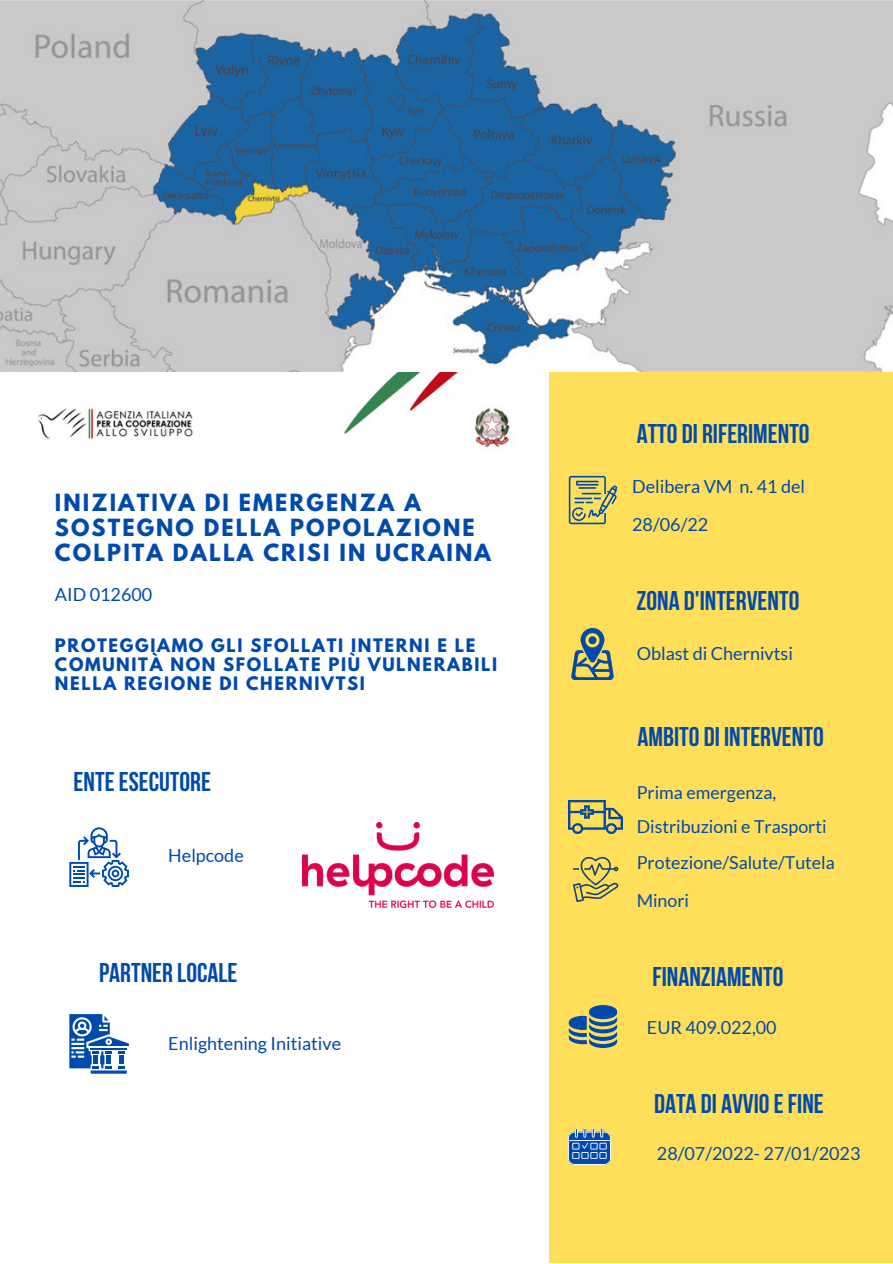
<style>
.page{position:relative;width:893px;height:1264px;background:#fff}
.page>*{position:absolute;margin:0;border:0;box-sizing:border-box;transform-origin:0 0}
.t1{font:700 27px "Bebas Neue";color:#004aad}
.t2{font:700 21px/24.8px "League Spartan";letter-spacing:.1em;color:#004aad}
.t3{font:18px/38.2px "Lato";color:#004aad}
.t4{font:17.85px/33.8px "Lato";color:#004aad}
.t5{font:700 16.5px/19px "League Spartan";letter-spacing:.1em;color:#004aad}
</style>
<div class="page">
<div style="left:548px;top:369px;width:344px;height:893px;background:#ffde59"></div>
<img style="left:571px;top:628px;width:42px;height:51px">
<svg style="left:568px;top:476px;width:49px;height:48px"></svg>
<img style="left:568px;top:1128px;width:42px;height:35px">
<svg style="left:568px;top:1005px;width:49px;height:43px"></svg>
<svg style="left:69px;top:1014px;width:60px;height:59px"></svg>
<svg style="left:69px;top:827px;width:60px;height:60px"></svg>
<img style="left:568px;top:800px;width:54px;height:34px">
<img style="left:0;top:371px;width:549px;height:101px">
<img style="left:573px;top:858px;width:45px;height:43px">
<img style="left:303px;top:822px;width:191px;height:86px">
<img style="left:0;top:0;width:892px;height:371px">
<p class="t2" style="left:55px;top:493px;width:437px">INIZIATIVA DI EMERGENZA A<br>SOSTEGNO DELLA POPOLAZIONE<br>COLPITA DALLA CRISI IN UCRAINA</p>
<p class="t3" style="left:55px;top:574px;width:99px">AID 012600</p>
<p class="t5" style="left:55px;top:637px;width:443px">PROTEGGIAMO GLI SFOLLATI INTERNI E LE<br>COMUNITÀ NON SFOLLATE PIÙ VULNERABILI<br>NELLA REGIONE DI CHERNIVTSI</p>
<h1 class="t1" style="left:74px;top:770px;width:139px">ENTEESECUTORE</h1>
<p class="t3" style="left:168px;top:835px;width:77px">Helpcode</p>
<h1 class="t1" style="left:99px;top:961px;width:140px">PARTNER LOCALE</h1>
<p class="t3" style="left:168px;top:1024px;width:174px">Enlightening Initiative</p>
<h1 class="t1" style="left:636px;top:422px;width:174px">ATTO DI RIFERIMENTO</h1>
<p class="t3" style="left:632px;top:467px;width:174px">Delibera VM n. 41 del<br>28/06/22</p>
<h1 class="t1" style="left:636px;top:589px;width:164px">ZONA D'INTERVENTO</h1>
<p class="t3" style="left:636px;top:634px;width:158px">Oblast di Chernivtsi</p>
<h1 class="t1" style="left:637px;top:725px;width:188px">AMBITO DI INTERVENTO</h1>
<p class="t4" style="left:636px;top:775px;width:191px">Prima emergenza,<br>Distribuzioni e Trasporti</p>
<p class="t4" style="left:636px;top:843px;width:200px;line-height:38.2px">Protezione/Salute/Tutela<br>Minori</p>
<h1 class="t1" style="left:652px;top:965px;width:132px">FINANZIAMENTO</h1>
<p class="t3" style="left:647px;top:1007px;width:131px">EUR 409.022,00</p>
<h1 class="t1" style="left:654px;top:1092px;width:171px">DATA DI AVVIO E FINE</h1>
<p class="t3" style="left:657px;top:1134px;width:205px">28/07/2022- 27/01/2023</p>
</div>
